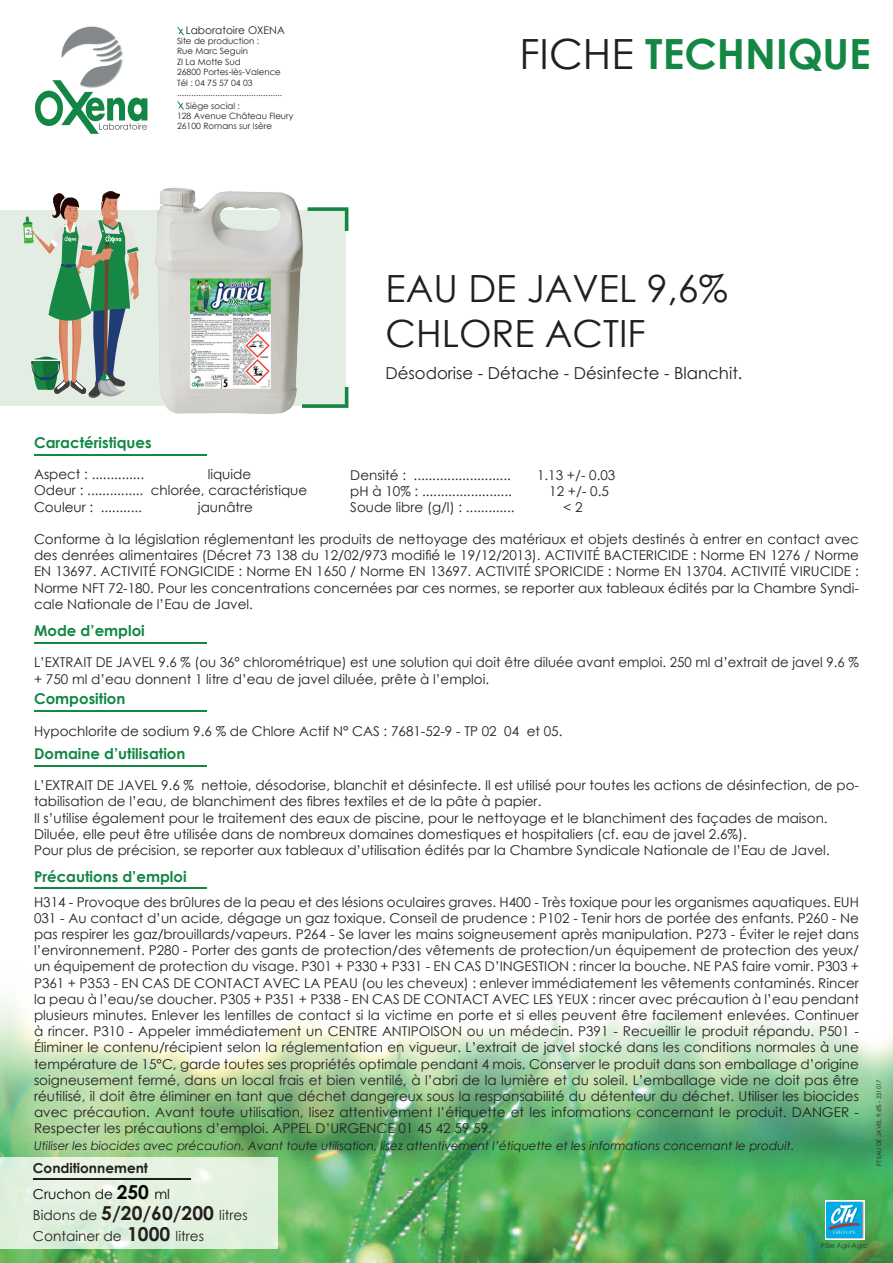
<style>
.page{position:relative;width:893px;height:1263px;background:#fff}
.page>*{position:absolute;margin:0;border:0;box-sizing:border-box;transform-origin:0 0}
.t1{font:700 41.7px "Century Gothic";color:#148744}
.t2{font:37.5px/45px "Century Gothic";color:#231f20}
.t3{font:16.5px "Century Gothic";color:#231f20}
.t4{font:700 15px "Century Gothic";color:#148744}
.t5{font:13.8px "Century Gothic";color:#231f20}
.t6{font:700 13.65px/26.4px "Century Gothic";color:#231f20}
.t7{font:13.65px "Century Gothic";color:#231f20}
.t8{font:13.5px/16.2px "Century Gothic";color:#231f20}
.t9{font:italic 12px "Century Gothic";color:#231f20}
.t10{font:10.5px "Century Gothic";color:#231f20}
.t11{font:8.7px/10.4px "Century Gothic";color:#231f20}
.t12{font:6.75px "Century Gothic";color:#2d3332}
.t13{font:6px "Century Gothic";color:#231f20}
.s1{font-weight:400;color:#231f20}
.s2{font-weight:400;color:#040503}
.s3{font-size:19.2px;color:#040503}
.s4{font-weight:700;font-size:19.2px}
.s5{font-size:13.65px}
</style>
<div class="page">
<img style="left:0;top:988px;width:893px;height:275px">
<div style="left:0;top:210px;width:345px;height:196px;background:#e4ede3"></div>
<svg style="left:327px;top:207px;width:21px;height:24px"></svg>
<svg style="left:327px;top:387px;width:21px;height:21px"></svg>
<hr style="left:34px;top:454px;width:172px;height:1px;background:#148744">
<hr style="left:34px;top:642px;width:172px;height:1px;background:#148744">
<hr style="left:34px;top:887px;width:172px;height:2px;background:#148744">
<hr style="left:34px;top:765px;width:172px;height:1px;background:#148744">
<hr style="left:34px;top:710px;width:172px;height:2px;background:#148744">
<svg style="left:35px;top:27px;width:112px;height:107px"></svg>
<img style="left:825px;top:1200px;width:40px;height:40px">
<div style="left:826px;top:1201px;width:36px;height:36px;background:#00abe7"></div>
<svg style="left:828px;top:1205px;width:32px;height:29px"></svg>
<svg style="left:177px;top:27px;width:7px;height:8px"></svg>
<svg style="left:177px;top:101px;width:7px;height:9px"></svg>
<svg style="left:0;top:1157px;width:278px;height:91px;background:#e0efdd"></svg>
<hr style="left:33px;top:1178px;width:158px;height:1px;background:#231f20">
<svg style="left:23px;top:191px;width:108px;height:207px"></svg>
<img style="left:131px;top:187px;width:196px;height:227px">
<p class="t10" style="left:186px;top:23px;width:101px">Laboratoire OXENA</p>
<p class="t11" style="left:177px;top:36px;width:105px">Site de production :<br>Rue Marc Seguin<br>ZI La Motte Sud<br>26800 Portes-lès-Valence<br>Tél : 04 75 57 04 03</p>
<p class="t11" style="left:186px;top:86px;width:98px;line-height:12.8px;text-indent:-9px">............................................<br>Siège social :</p>
<p class="t11" style="left:177px;top:111px;width:118px">128 Avenue Château Fleury<br>26100 Romans sur Isère</p>
<p class="t4" style="left:34px;top:431px;width:119px">Caractéristiques</p>
<h1 class="t1" style="left:519px;top:22px;width:353px"><span class="s1">FICHE</span> TECHNIQUE</h1>
<h2 class="t2" style="left:386px;top:265px;width:344px">EAU DE JAVEL 9,6%<br>CHLORE ACTIF</h2>
<p class="t3" style="left:386px;top:361px;width:358px">Désodorise - Détache - Désinfecte - Blanchit.</p>
<p class="t8" style="left:34px;top:466px;width:275px;text-indent:174px">liquide<br>Odeur : ............... chlorée, caractéristique<br>Couleur : ...........</p>
<p class="t8" style="left:350px;top:467px;width:162px">Densité : ..........................</p>
<p class="t8" style="left:537px;top:467px;width:80px">1.13 +/- 0.03</p>
<p class="t8" style="left:350px;top:483px;width:163px">pH à 10% : ........................</p>
<p class="t8" style="left:549px;top:483px;width:61px">12 +/- 0.5</p>
<p class="t8" style="left:350px;top:499px;width:166px">Soude libre (g/l) : .............</p>
<p class="t8" style="left:563px;top:499px;width:21px">&lt; 2</p>
<p class="t8" style="left:34px;top:466px;width:112px">Aspect : ..............</p>
<p class="t8" style="left:198px;top:498px;width:57px">jaunâtre</p>
<p class="t8" style="left:34px;top:531px;width:826px;text-align:justify">Conforme à la législation réglementant les produits de nettoyage des matériaux et objets destinés à entrer en contact avec des denrées alimentaires (Décret 73 138 du 12/02/973 modifié le 19/12/2013). ACTIVITÉ BACTERICIDE : Norme EN 1276 / Norme EN 13697. ACTIVITÉ FONGICIDE : Norme EN 1650 / Norme EN 13697. ACTIVITÉ SPORICIDE : Norme EN 13704. ACTIVITÉ VIRUCIDE :<br>Norme NFT 72-180. Pour les concentrations concernées par ces normes, se reporter aux tableaux édités par la Chambre Syndi&shy;cale Nationale de l’Eau de Javel.</p>
<p class="t4" style="left:34px;top:619px;width:112px">Mode d’emploi</p>
<p class="t8" style="left:34px;top:654px;width:826px">L’EXTRAIT DE JAVEL 9.6 % (ou 36° chlorométrique) est une solution qui doit être diluée avant emploi. 250 ml d’extrait de javel 9.6 % + 750 ml d’eau donnent 1 litre d’eau de javel diluée, prête à l’emploi.</p>
<p class="t4" style="left:34px;top:687px;width:93px">Composition</p>
<p class="t8" style="left:34px;top:723px;width:530px">Hypochlorite de sodium 9.6 % de Chlore Actif N° CAS : 7681-52-9 - TP 02 04 et 05.</p>
<p class="t4" style="left:34px;top:742px;width:153px">Domaine d’utilisation</p>
<p class="t8" style="left:34px;top:777px;width:826px">L’EXTRAIT DE JAVEL 9.6 % nettoie, désodorise, blanchit et désinfecte. Il est utilisé pour toutes les actions de désinfection, de po&shy;tabilisation de l’eau, de blanchiment des fibres textiles et de la pâte à papier.<br>Il s’utilise également pour le traitement des eaux de piscine, pour le nettoyage et le blanchiment des façades de maison.<br>Diluée, elle peut être utilisée dans de nombreux domaines domestiques et hospitaliers (cf. eau de javel 2.6%).<br>Pour plus de précision, se reporter aux tableaux d’utilisation édités par la Chambre Syndicale Nationale de l’Eau de Javel.</p>
<p class="t4" style="left:34px;top:865px;width:154px">Précautions d’emploi</p>
<p class="t8" style="left:34px;top:893px;width:826px;text-align:justify">H314 - Provoque des brûlures de la peau et des lésions oculaires graves. H400 - Très toxique pour les organismes aquatiques. EUH 031 - Au contact d’un acide, dégage un gaz toxique. Conseil de prudence : P102 - Tenir hors de portée des enfants. P260 - Ne pas respirer les gaz/brouillards/vapeurs. P264 - Se laver les mains soigneusement après manipulation. P273 - Éviter le rejet dans l’environnement. P280 - Porter des gants de protection/des vêtements de protection/un équipement de protection des yeux/ un équipement de protection du visage. P301 + P330 + P331 - EN CAS D’INGESTION : rincer la bouche. NE PAS faire vomir. P303 + P361 + P353 - EN CAS DE CONTACT AVEC LA PEAU (ou les cheveux) : enlever immédiatement les vêtements contaminés. Rincer la peau à l’eau/se doucher. P305 + P351 + P338 - EN CAS DE CONTACT AVEC LES YEUX : rincer avec précaution à l’eau pendant plusieurs minutes. Enlever les lentilles de contact si la victime en porte et si elles peuvent être facilement enlevées. Continuer à rincer. P310 - Appeler immédiatement un CENTRE ANTIPOISON ou un médecin. P391 - Recueillir le produit répandu. P501 - Éliminer le contenu/récipient selon la réglementation en vigueur. L’extrait de javel stocké dans les conditions normales à une température de 15°C, garde toutes ses propriétés optimale pendant 4 mois. Conserver le produit dans son emballage d’origine soigneusement fermé, dans un local frais et bien ventilé, à l’abri de la lumière et du soleil. L’emballage vide ne doit pas être réutilisé, il doit être éliminer en tant que déchet dangereux sous la responsabilité du détenteur du déchet. Utiliser les biocides avec précaution. Avant toute utilisation, lisez attentivement l’étiquette et les informations concernant le produit. DANGER - Respecter les précautions d’emploi. APPEL D’URGENCE 01 45 42 59 59.</p>
<p class="t9" style="left:34px;top:1137px;width:762px">Utiliser les biocides avec précaution. Avant toute utilisation, lisez attentivement l’étiquette et les informations concernant le produit.</p>
<p class="t6" style="left:33px;top:1154px;width:139px">Conditionnement<br><span class="s2">Cruchon de</span> <span class="s3">250</span> <span class="s2">ml</span></p>
<p class="t7" style="left:33px;top:1205px;width:216px">Bidons de <span class="s4">5/20/60/200</span> litres</p>
<p class="t5" style="left:33px;top:1226px;width:173px">Container de <span class="s4">1000</span> <span class="s5">litres</span></p>
<p class="t12" style="left:821px;top:1240px;width:48px">Pôle Agri-Agro</p>
<p class="t13" style="left:875px;top:1166px;width:89px;rotate:-90deg">FT EAU DE JAVEL 9,6% - 251017</p>
</div>
